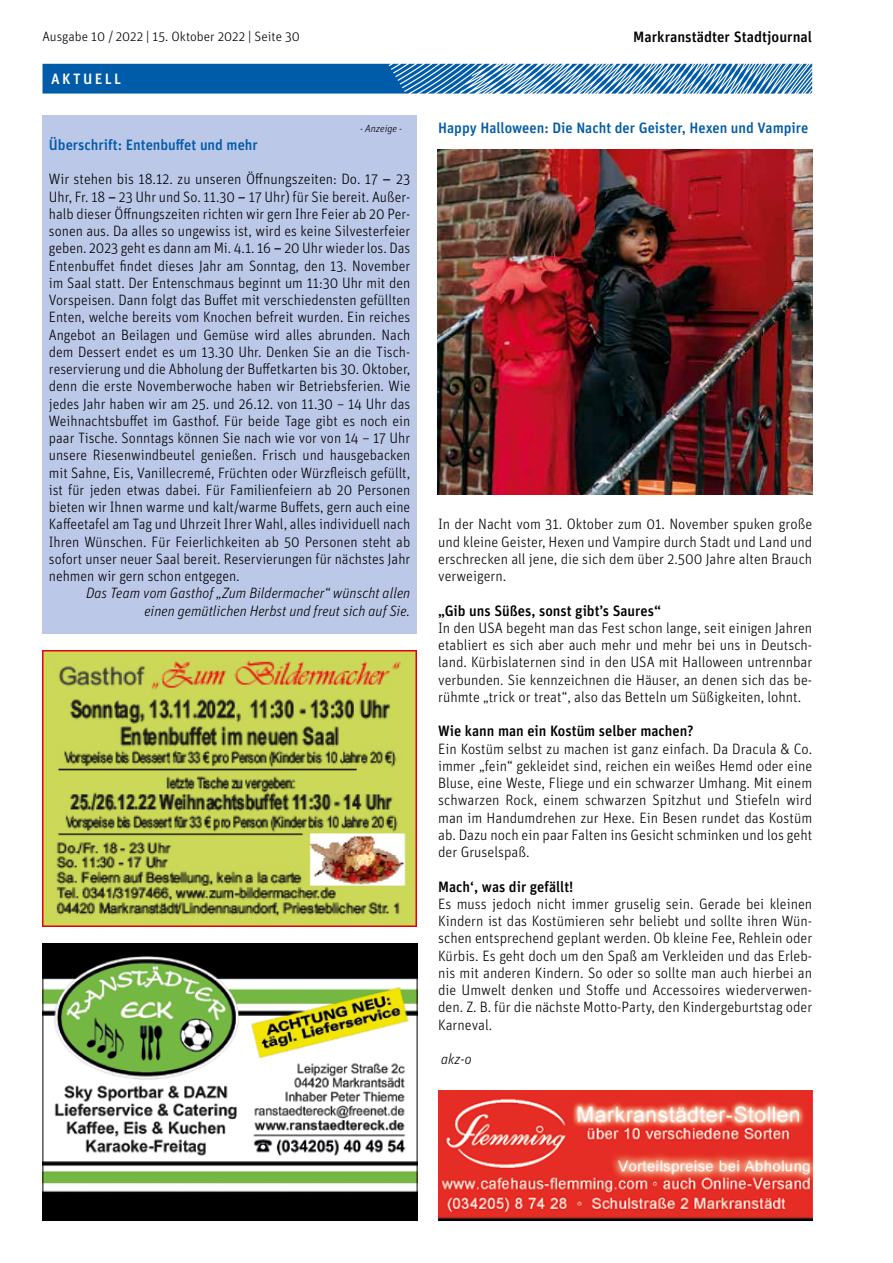
<style>
.page{position:relative;width:893px;height:1263px;background:#fff}
.page>*{position:absolute;margin:0;border:0;box-sizing:border-box;transform-origin:0 0}
.t1{font:300 15px/17.2px "Unit OT";color:#000;text-align:justify}
.t2{font:500 15px "Unit OT";color:#000}
.t3{font:italic 300 15px/17.2px "Unit OT";color:#000;text-align:right}
.t4{font:500 15px "Unit OT";color:#005ba9}
.t5{font:500 15px "Unit OT";letter-spacing:.16em;color:#fff}
.t6{font:300 13.5px "Unit OT";color:#000}
.t7{font:italic 300 10.5px "Unit OT";color:#000}
.s1{font-weight:400}
</style>
<div class="page">
<img style="left:45px;top:945px;width:370px;height:273px">
<div style="left:43px;top:943px;width:374px;height:277px;border:1px solid #000"></div>
<img style="left:43px;top:650px;width:374px;height:276px">
<svg style="left:43px;top:64px;width:769px;height:30px;background:#3a80bc"></svg>
<div style="left:43px;top:115px;width:374px;height:519px;background:#bcc8e8"></div>
<img style="left:438px;top:150px;width:374px;height:345px">
<img style="left:438px;top:1091px;width:374px;height:129px">
<p class="t6" style="left:43px;top:29px;width:259px">Ausgabe 10 / 2022 | 15. Oktober 2022 | Seite 30</p>
<p class="t2" style="left:633px;top:28px;width:180px">Markranstädter Stadtjournal</p>
<p class="t5" style="left:51px;top:70px;width:72px">AKTUELL</p>
<p class="t7" style="left:360px;top:122px;width:44px">- Anzeige -</p>
<p class="t4" style="left:49px;top:136px;width:210px">Überschrift: Entenbuffet und mehr</p>
<p class="t1" style="left:49px;top:171px;width:363px">Wir stehen bis 18.12. zu unseren Öffnungszeiten: Do. 17 <span class="s1">–</span> 23<br>Uhr, Fr. 18 <span class="s1">–</span> 23 Uhr und So. 11.30 <span class="s1">–</span> 17 Uhr) für Sie bereit. Außer&shy;halb dieser Öffnungszeiten richten wir gern Ihre Feier ab 20 Per&shy;sonen aus. Da alles so ungewiss ist, wird es keine Silvesterfeier geben. 2023 geht es dann am Mi. 4.1. 16 <span class="s1">–</span> 20 Uhr wieder los. Das Entenbuffet findet dieses Jahr am Sonntag, den 13. November im Saal statt. Der Entenschmaus beginnt um 11:30 Uhr mit den Vorspeisen. Dann folgt das Buffet mit verschiedensten gefüllten Enten, welche bereits vom Knochen befreit wurden. Ein reiches Angebot an Beilagen und Gemüse wird alles abrunden. Nach dem Dessert endet es um 13.30 Uhr. Denken Sie an die Tisch&shy;reservierung und die Abholung der Buffetkarten bis 30. Oktober, denn die erste Novemberwoche haben wir Betriebsferien. Wie jedes Jahr haben wir am 25. und 26.12. von 11.30 – 14 Uhr das Weihnachtsbuffet im Gasthof. Für beide Tage gibt es noch ein paar Tische. Sonntags können Sie nach wie vor von 14 – 17 Uhr unsere Riesenwindbeutel genießen. Frisch und hausgebacken mit Sahne, Eis, Vanillecremé, Früchten oder Würzfleisch gefüllt, ist für jeden etwas dabei. Für Familienfeiern ab 20 Personen bieten wir Ihnen warme und kalt/warme Buffets, gern auch eine Kaffeetafel am Tag und Uhrzeit Ihrer Wahl, alles individuell nach Ihren Wünschen. Für Feierlichkeiten ab 50 Personen steht ab sofort unser neuer Saal bereit. Reservierungen für nächstes Jahr nehmen wir gern schon entgegen.</p>
<p class="t3" style="left:86px;top:585px;width:326px">Das Team vom Gasthof „Zum Bildermacher“ wünscht allen einen gemütlichen Herbst und freut sich auf Sie.</p>
<p class="t4" style="left:438px;top:118px;width:372px">Happy Halloween: Die Nacht der Geister, Hexen und Vampire</p>
<p class="t1" style="left:438px;top:516px;width:376px">In der Nacht vom 31. Oktober zum 01. November spuken große und kleine Geister, Hexen und Vampire durch Stadt und Land und erschrecken all jene, die sich dem über 2.500 Jahre alten Brauch verweigern.</p>
<p class="t2" style="left:438px;top:601px;width:224px">„Gib uns Süßes, sonst gibt’s Saures“</p>
<p class="t1" style="left:438px;top:619px;width:376px">In den USA begeht man das Fest schon lange, seit einigen Jahren etabliert es sich aber auch mehr und mehr bei uns in Deutsch&shy;land. Kürbislaternen sind in den USA mit Halloween untrennbar verbunden. Sie kennzeichnen die Häuser, an denen sich das be&shy;rühmte „trick or treat“, also das Betteln um Süßigkeiten, lohnt.</p>
<p class="t2" style="left:438px;top:722px;width:257px">Wie kann man ein Kostüm selber machen?</p>
<p class="t1" style="left:438px;top:740px;width:376px">Ein Kostüm selbst zu machen ist ganz einfach. Da Dracula &amp; Co. immer „fein“ gekleidet sind, reichen ein weißes Hemd oder eine Bluse, eine Weste, Fliege und ein schwarzer Umhang. Mit einem schwarzen Rock, einem schwarzen Spitzhut und Stiefeln wird man im Handumdrehen zur Hexe. Ein Besen rundet das Kostüm ab. Dazu noch ein paar Falten ins Gesicht schminken und los geht der Gruselspaß.</p>
<p class="t2" style="left:438px;top:877px;width:137px">Mach‘, was dir gefällt!</p>
<p class="t1" style="left:438px;top:895px;width:376px">Es muss jedoch nicht immer gruselig sein. Gerade bei kleinen Kindern ist das Kostümieren sehr beliebt und sollte ihren Wün&shy;schen entsprechend geplant werden. Ob kleine Fee, Rehlein oder Kürbis. Es geht doch um den Spaß am Verkleiden und das Erleb&shy;nis mit anderen Kindern. So oder so sollte man auch hierbei an die Umwelt denken und Stoffe und Accessoires wiederverwen&shy;den. Z. B. für die nächste Motto-Party, den Kindergeburtstag oder Karneval.</p>
<p class="t3" style="left:441px;top:1050px;width:32px">akz-o</p>
</div>
